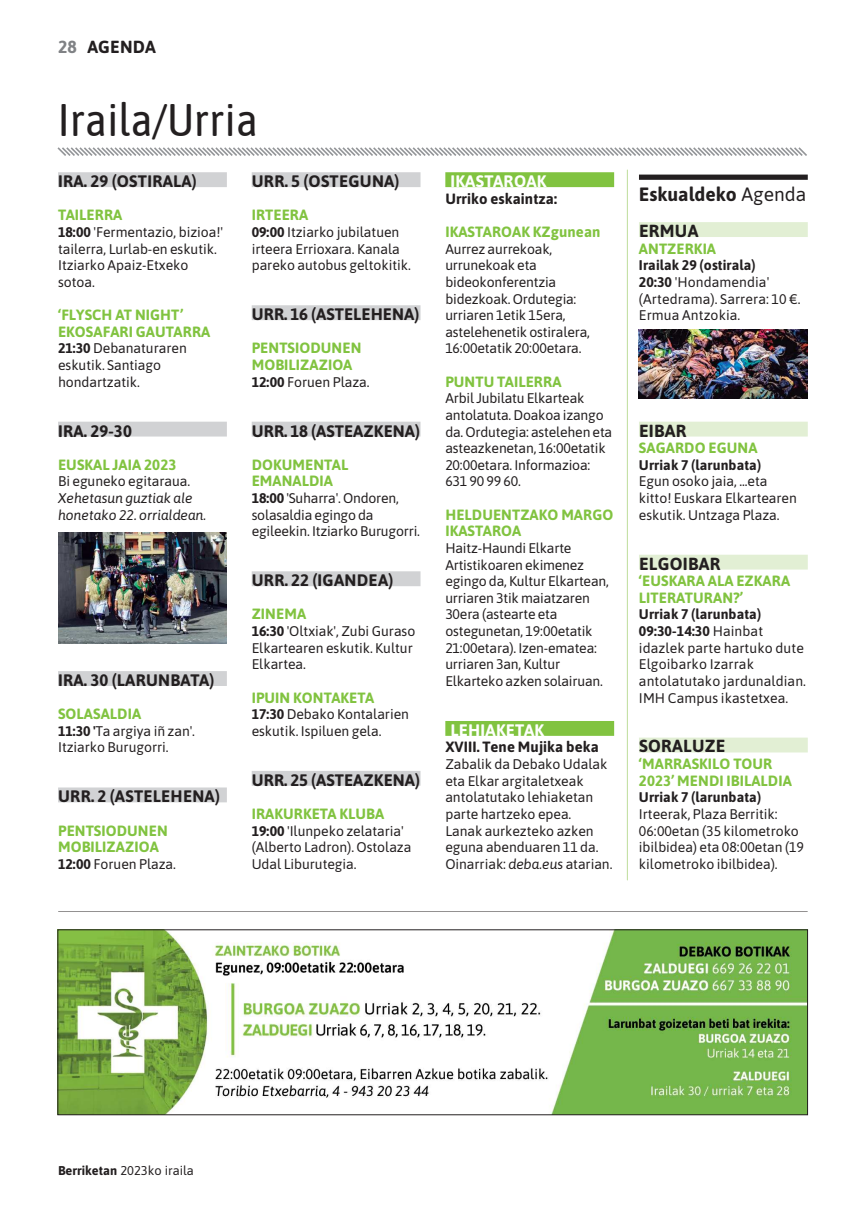
<style>
.page{position:relative;width:866px;height:1214px;background:#fff}
.page>*{position:absolute;margin:0;border:0;box-sizing:border-box;transform-origin:0 0}
.agenda_saila_datak_t{font:45.5px "Asap Condensed";color:#231f20}
.t1{font:700 19.25px "Asap";color:#231f20}
.agenda_eskualde_izen{font:700 17.5px "Asap";letter-spacing:.015em;color:#231f20}
.zintillo_orokorra_go{font:700 17.5px "Asap";letter-spacing:.01em;color:#231f20}
.agenda_eguna{font:700 16.62px "Asap";letter-spacing:.015em;color:#231f20}
.agenda_erakusketak_e{font:700 16.62px "Asap";letter-spacing:.015em;color:#fff}
.agenda_zer{font:700 14.88px/16.6px "Asap";letter-spacing:.005em;color:#81c340}
.agenda_zer-2{font:700 14.88px "Asap";letter-spacing:.005em;color:#231f20}
.agenda_testua{font:14px/16.6px "Asap";letter-spacing:-.005em;color:#231f20}
.agenda_testua-2{font:italic 14px/16.6px "Asap";letter-spacing:-.005em;color:#231f20}
.agenda_testua-3{font:700 14px "Asap";letter-spacing:.005em;color:#231f20}
.t2{font:12.78px "Asap";color:#231f20}
.s1{color:#808285}
.s2{font-weight:700}
.s3{font-style:normal}
.s4{font-style:italic}
.s5{font-weight:400}
</style>
<div class="page">
<hr style="left:58px;top:911px;width:749px;height:1px;background:#231f20">
<img style="left:60px;top:931px;width:745px;height:182px">
<div style="left:58px;top:929px;width:749px;height:186px;border:1px solid #231f20"></div>
<svg style="left:57px;top:147px;width:750px;height:9px"></svg>
<div style="left:58px;top:172px;width:169px;height:15px;background:#d1d2d4"></div>
<div style="left:58px;top:422px;width:169px;height:14px;background:#d1d2d4"></div>
<div style="left:58px;top:671px;width:169px;height:15px;background:#d1d2d4"></div>
<div style="left:58px;top:787px;width:169px;height:15px;background:#d1d2d4"></div>
<div style="left:251px;top:172px;width:169px;height:15px;background:#d1d2d4"></div>
<div style="left:251px;top:305px;width:169px;height:15px;background:#d1d2d4"></div>
<div style="left:251px;top:422px;width:169px;height:14px;background:#d1d2d4"></div>
<div style="left:251px;top:571px;width:169px;height:15px;background:#d1d2d4"></div>
<div style="left:251px;top:771px;width:169px;height:15px;background:#d1d2d4"></div>
<div style="left:445px;top:172px;width:169px;height:15px;background:#81c340"></div>
<div style="left:445px;top:721px;width:169px;height:15px;background:#81c340"></div>
<div style="left:638px;top:175px;width:169px;height:5px;background:#231f20"></div>
<div style="left:638px;top:222px;width:169px;height:15px;background:#e2efd4"></div>
<div style="left:638px;top:422px;width:169px;height:14px;background:#e2efd4"></div>
<div style="left:638px;top:555px;width:169px;height:14px;background:#e2efd4"></div>
<div style="left:638px;top:737px;width:169px;height:15px;background:#e2efd4"></div>
<hr style="left:626px;top:170px;width:1px;height:710px;background:#bedd9b">
<img style="left:58px;top:533px;width:169px;height:111px">
<img style="left:638px;top:330px;width:169px;height:68px">
<p class="zintillo_orokorra_go" style="left:58px;top:34px;width:99px"><span class="s1">28</span> AGENDA</p>
<p class="agenda_saila_datak_t" style="left:58px;top:90px;width:202px">Iraila/Urria</p>
<p class="agenda_eguna" style="left:58px;top:169px;width:140px">IRA. 29 (OSTIRALA)</p>
<p class="agenda_zer" style="left:58px;top:206px;width:66px">TAILERRA</p>
<p class="agenda_testua" style="left:58px;top:223px;width:166px"><span class="s2">18:00</span> 'Fermentazio, bizioa!' tailerra, Lurlab-en eskutik.<br>Itziarko Apaiz-Etxeko sotoa.</p>
<p class="agenda_zer" style="left:58px;top:306px;width:154px">‘FLYSCH AT NIGHT’<br>EKOSAFARI GAUTARRA</p>
<p class="agenda_testua" style="left:58px;top:339px;width:130px"><span class="s2">21:30</span> Debanaturaren eskutik. Santiago hondartzatik.</p>
<p class="agenda_eguna" style="left:58px;top:419px;width:75px">IRA. 29-30</p>
<p class="agenda_zer" style="left:58px;top:455px;width:120px">EUSKAL JAIA 2023</p>
<p class="agenda_testua-2" style="left:58px;top:473px;width:150px"><span class="s3">Bi eguneko egitaraua.<br></span>Xehetasun guztiak ale honetako 22. orrialdean.</p>
<p class="agenda_eguna" style="left:252px;top:169px;width:149px">URR. 5 (OSTEGUNA)</p>
<p class="agenda_zer" style="left:251px;top:206px;width:58px">IRTEERA</p>
<p class="agenda_testua" style="left:251px;top:223px;width:160px"><span class="s2">09:00</span> Itziarko jubilatuen irteera Errioxara. Kanala pareko autobus geltokitik.</p>
<p class="agenda_eguna" style="left:252px;top:302px;width:169px">URR. 16 (ASTELEHENA)</p>
<p class="agenda_zer" style="left:251px;top:339px;width:111px">PENTSIODUNEN<br>MOBILIZAZIOA</p>
<p class="agenda_testua" style="left:251px;top:373px;width:119px"><span class="s2">12:00</span> Foruen Plaza.</p>
<p class="agenda_eguna" style="left:252px;top:419px;width:170px">URR. 18 (ASTEAZKENA)</p>
<p class="agenda_zer" style="left:251px;top:455px;width:98px">DOKUMENTAL<br>EMANALDIA</p>
<p class="agenda_testua" style="left:251px;top:489px;width:170px"><span class="s2">18:00</span> 'Suharra'. Ondoren, solasaldia egingo da egileekin. Itziarko Burugorri.</p>
<p class="agenda_eguna" style="left:252px;top:568px;width:143px">URR. 22 (IGANDEA)</p>
<p class="agenda_zer" style="left:251px;top:605px;width:56px">ZINEMA</p>
<p class="agenda_testua" style="left:251px;top:622px;width:165px"><span class="s2">16:30</span> 'Oltxiak', Zubi Guraso<br>Elkartearen eskutik. Kultur<br>Elkartea.</p>
<p class="agenda_zer" style="left:251px;top:688px;width:124px">IPUIN KONTAKETA</p>
<p class="agenda_testua" style="left:251px;top:705px;width:159px"><span class="s2">17:30</span> Debako Kontalarien eskutik. Ispiluen gela.</p>
<p class="agenda_eguna" style="left:252px;top:768px;width:170px">URR. 25 (ASTEAZKENA)</p>
<p class="agenda_zer" style="left:251px;top:805px;width:134px">IRAKURKETA KLUBA</p>
<p class="agenda_testua" style="left:251px;top:821px;width:161px"><span class="s2">19:00</span> 'Ilunpeko zelataria' (Alberto Ladron). Ostolaza<br>Udal Liburutegia.</p>
<p class="agenda_eguna" style="left:58px;top:668px;width:158px">IRA. 30 (LARUNBATA)</p>
<p class="agenda_zer" style="left:58px;top:705px;width:84px">SOLASALDIA</p>
<p class="agenda_testua" style="left:58px;top:722px;width:138px"><span class="s2">11:30 '</span>Ta argiya iñ zan'.<br>Itziarko Burugorri.</p>
<p class="agenda_eguna" style="left:58px;top:785px;width:163px">URR. 2 (ASTELEHENA)</p>
<p class="agenda_zer" style="left:58px;top:821px;width:111px">PENTSIODUNEN<br>MOBILIZAZIOA</p>
<p class="agenda_testua" style="left:58px;top:855px;width:119px"><span class="s2">12:00</span> Foruen Plaza.</p>
<p class="agenda_erakusketak_e" style="left:450px;top:169px;width:98px">IKASTAROAK</p>
<p class="agenda_zer-2" style="left:445px;top:188px;width:113px">Urriko eskaintza:</p>
<p class="agenda_zer" style="left:445px;top:223px;width:157px">IKASTAROAK KZgunean</p>
<p class="agenda_testua" style="left:445px;top:240px;width:146px">Aurrez aurrekoak, urrunekoak eta bideokonferentzia bidezkoak. Ordutegia: urriaren 1etik 15era, astelehenetik ostiralera,<br>16:00etatik 20:00etara.</p>
<p class="agenda_zer" style="left:445px;top:372px;width:118px">PUNTU TAILERRA</p>
<p class="agenda_testua" style="left:445px;top:389px;width:168px">Arbil Jubilatu Elkarteak antolatuta. Doakoa izango da. Ordutegia: astelehen eta asteazkenetan, 16:00etatik<br>20:00etara. Informazioa:<br>631 90 99 60.</p>
<p class="agenda_zer" style="left:445px;top:505px;width:169px">HELDUENTZAKO MARGO<br>IKASTAROA</p>
<p class="agenda_testua" style="left:445px;top:539px;width:165px">Haitz-Haundi Elkarte<br>Artistikoaren ekimenez egingo da, Kultur Elkartean, urriaren 3tik maiatzaren<br>30era (astearte eta ostegunetan, 19:00etatik<br>21:00etara). Izen-ematea: urriaren 3an, Kultur<br>Elkarteko azken solairuan.</p>
<p class="agenda_erakusketak_e" style="left:450px;top:718px;width:95px">LEHIAKETAK</p>
<p class="agenda_zer-2" style="left:445px;top:737px;width:155px">XVIII. Tene Mujika beka</p>
<p class="agenda_testua" style="left:445px;top:755px;width:169px">Zabalik da Debako Udalak eta Elkar argitaletxeak antolatutako lehiaketan parte hartzeko epea.<br>Lanak aurkezteko azken eguna abenduaren 11 da.<br>Oinarriak: <span class="s4">deba.eus</span> atarian.</p>
<p class="t1" style="left:638px;top:181px;width:169px">Eskualdeko <span class="s5">Agenda</span></p>
<p class="agenda_eskualde_izen" style="left:639px;top:218px;width:61px">ERMUA</p>
<p class="agenda_zer" style="left:638px;top:239px;width:79px">ANTZERKIA</p>
<p class="agenda_testua" style="left:638px;top:256px;width:163px"><span class="s2">Irailak 29 (ostirala)<br>20:30</span> 'Hondamendia' (Artedrama). Sarrera: 10 €.<br>Ermua Antzokia.</p>
<p class="agenda_eskualde_izen" style="left:639px;top:418px;width:49px">EIBAR</p>
<p class="agenda_zer" style="left:638px;top:439px;width:120px">SAGARDO EGUNA</p>
<p class="agenda_testua-3" style="left:638px;top:455px;width:124px">Urriak 7 (larunbata)</p>
<p class="agenda_testua" style="left:638px;top:472px;width:159px">Egun osoko jaia, ...eta kitto! Euskara Elkartearen eskutik. Untzaga Plaza.</p>
<p class="agenda_eskualde_izen" style="left:639px;top:551px;width:83px">ELGOIBAR</p>
<p class="agenda_zer" style="left:638px;top:572px;width:153px">‘EUSKARA ALA EZKARA<br>LITERATURAN?’</p>
<p class="agenda_testua-3" style="left:638px;top:604px;width:124px">Urriak 7 (larunbata)</p>
<p class="agenda_testua" style="left:638px;top:622px;width:166px"><span class="s2">09:30-14:30</span> Hainbat idazlek parte hartuko dute</p>
<p class="agenda_testua" style="left:638px;top:655px;width:168px">Elgoibarko Izarrak antolatutako jardunaldian.<br>IMH Campus ikastetxea.</p>
<p class="agenda_eskualde_izen" style="left:639px;top:734px;width:88px">SORALUZE</p>
<p class="agenda_zer" style="left:638px;top:755px;width:154px">‘MARRASKILO TOUR<br>2023’ MENDI IBILALDIA</p>
<p class="agenda_testua" style="left:638px;top:788px;width:167px"><span class="s2">Urriak 7 (larunbata)<br></span>Irteerak, Plaza Berritik:<br>06:00etan (35 kilometroko ibilbidea) eta 08:00etan (19 kilometroko ibilbidea).</p>
<p class="t2" style="left:58px;top:1161px;width:137px"><span class="s2">Berriketan</span> 2023ko iraila</p>
</div>
